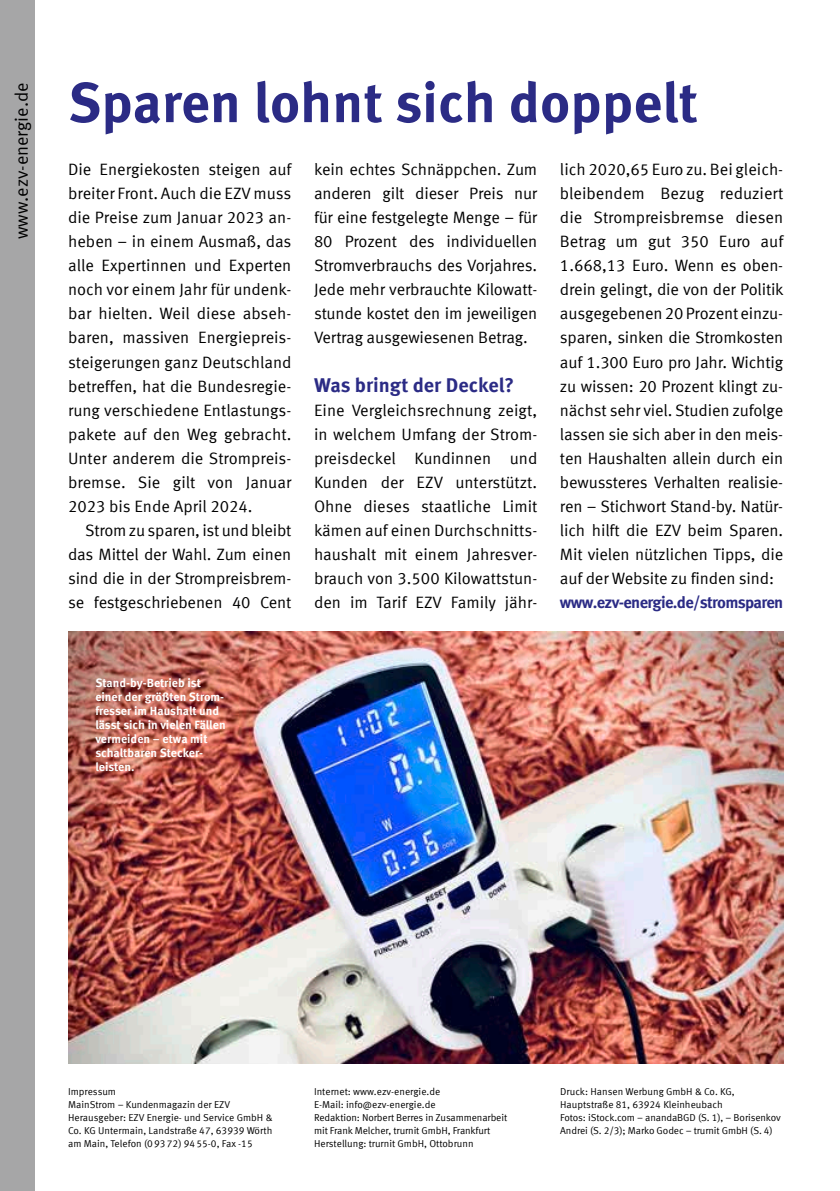
<style>
.page{position:relative;width:840px;height:1191px;background:#fff}
.page>*{position:absolute;margin:0;border:0;box-sizing:border-box;transform-origin:0 0}
.t1{font:700 56px "Meta Offc";color:#2b2b85}
.t2{font:700 20px "Meta Offc";color:#2b2b85}
.t3{font:18px "Meta Offc Norm";color:#000}
.t4{font:16.4px/24px "Meta Offc Norm";letter-spacing:-.01em;color:#000;text-align:justify}
.t5{font:700 16.4px "Meta Offc";letter-spacing:-.04em;color:#2b2b85}
.t6{font:700 12px/14px "Meta Offc";color:#fff}
.t7{font:10px/13px "Meta Offc Norm";letter-spacing:-.005em;color:#000}
</style>
<div class="page">
<div style="left:0;top:0;width:34px;height:1191px;background:#a6a6a7"></div>
<img style="left:68px;top:631px;width:714px;height:432px">
<p class="t3" style="left:11px;top:239px;width:158px;rotate:-90deg">www.ezv-energie.de</p>
<h1 class="t1" style="left:68px;top:69px;width:631px">Sparen lohnt sich doppelt</h1>
<p class="t4" style="left:68px;top:158px;width:225px">Die Energiekosten steigen auf breiter Front. Auch die EZV muss die Preise zum Januar 2023 an&shy;heben – in einem Ausmaß, das alle Expertinnen und Experten noch vor einem Jahr für undenk&shy;bar hielten. Weil diese abseh&shy;baren, massiven Energiepreis&shy;steigerungen ganz Deutschland betreffen, hat die Bundesregie&shy;rung verschiedene Entlastungs&shy;pakete auf den Weg gebracht.<br>Unter anderem die Strompreis&shy;bremse. Sie gilt von Januar 2023 bis Ende April 2024.</p>
<p class="t4" style="left:68px;top:518px;width:225px;text-indent:17px">Strom zu sparen, ist und bleibt das Mittel der Wahl. Zum einen sind die in der Strompreisbrem&shy;se festgeschriebenen 40 Cent</p>
<p class="t4" style="left:559px;top:158px;width:225px">lich 2020,65 Euro zu. Bei gleich&shy;bleibendem Bezug reduziert die Strompreisbremse diesen Betrag um gut 350 Euro auf 1.668,13 Euro. Wenn es oben&shy;drein gelingt, die von der Politik ausgegebenen 20 Prozent einzu&shy;sparen, sinken die Stromkosten auf 1.300 Euro pro Jahr. Wichtig zu wissen: 20 Prozent klingt zu&shy;nächst sehr viel. Studien zufolge lassen sie sich aber in den meis&shy;ten Haushalten allein durch ein bewussteres Verhalten realisie&shy;ren – Stichwort Stand-by. Natür&shy;lich hilft die EZV beim Sparen.<br>Mit vielen nützlichen Tipps, die auf der Website zu finden sind:</p>
<p class="t5" style="left:559px;top:592px;width:225px">www.ezv-energie.de/stromsparen</p>
<p class="t4" style="left:314px;top:158px;width:225px">kein echtes Schnäppchen. Zum anderen gilt dieser Preis nur für eine festgelegte Menge – für 80 Prozent des individuellen Stromverbrauchs des Vorjahres.<br>Jede mehr verbrauchte Kilowatt&shy;stunde kostet den im jeweiligen Vertrag ausgewiesenen Betrag.</p>
<p class="t2" style="left:314px;top:373px;width:201px">Was bringt der Deckel?</p>
<p class="t4" style="left:314px;top:398px;width:225px">Eine Vergleichsrechnung zeigt, in welchem Umfang der Strom&shy;preisdeckel Kundinnen und Kunden der EZV unterstützt.<br>Ohne dieses staatliche Limit kämen auf einen Durchschnitts&shy;haushalt mit einem Jahresver&shy;brauch von 3.500 Kilowattstun&shy;den im Tarif EZV Family jähr-</p>
<p class="t6" style="left:95px;top:676px;width:132px">Stand-by-Betrieb ist einer der größten Strom&shy;fresser im Haushalt und lässt sich in vielen Fällen vermeiden – etwa mit schaltbaren Stecker&shy;leisten.</p>
<p class="t7" style="left:68px;top:1085px;width:206px">Impressum<br>MainStrom – Kundenmagazin der EZV Herausgeber: EZV Energie- und Service GmbH &amp; Co. KG Untermain, Landstraße 47, 63939 Wörth am Main, Telefon (09372) 9455-0, Fax -15</p>
<p class="t7" style="left:314px;top:1085px;width:194px">Internet: www.ezv-energie.de<br>E-Mail: info@ezv-energie.de<br>Redaktion: Norbert Berres in Zusammenarbeit mit Frank Melcher, trurnit GmbH, Frankfurt Herstellung: trurnit GmbH, Ottobrunn</p>
<p class="t7" style="left:560px;top:1085px;width:222px">Druck: Hansen Werbung GmbH &amp; Co. KG, Hauptstraße 81, 63924 Kleinheubach<br>Fotos: iStock.com – anandaBGD (S. 1), – Borisenkov Andrei (S. 2/3); Marko Godec – trurnit GmbH (S. 4)</p>
</div>
